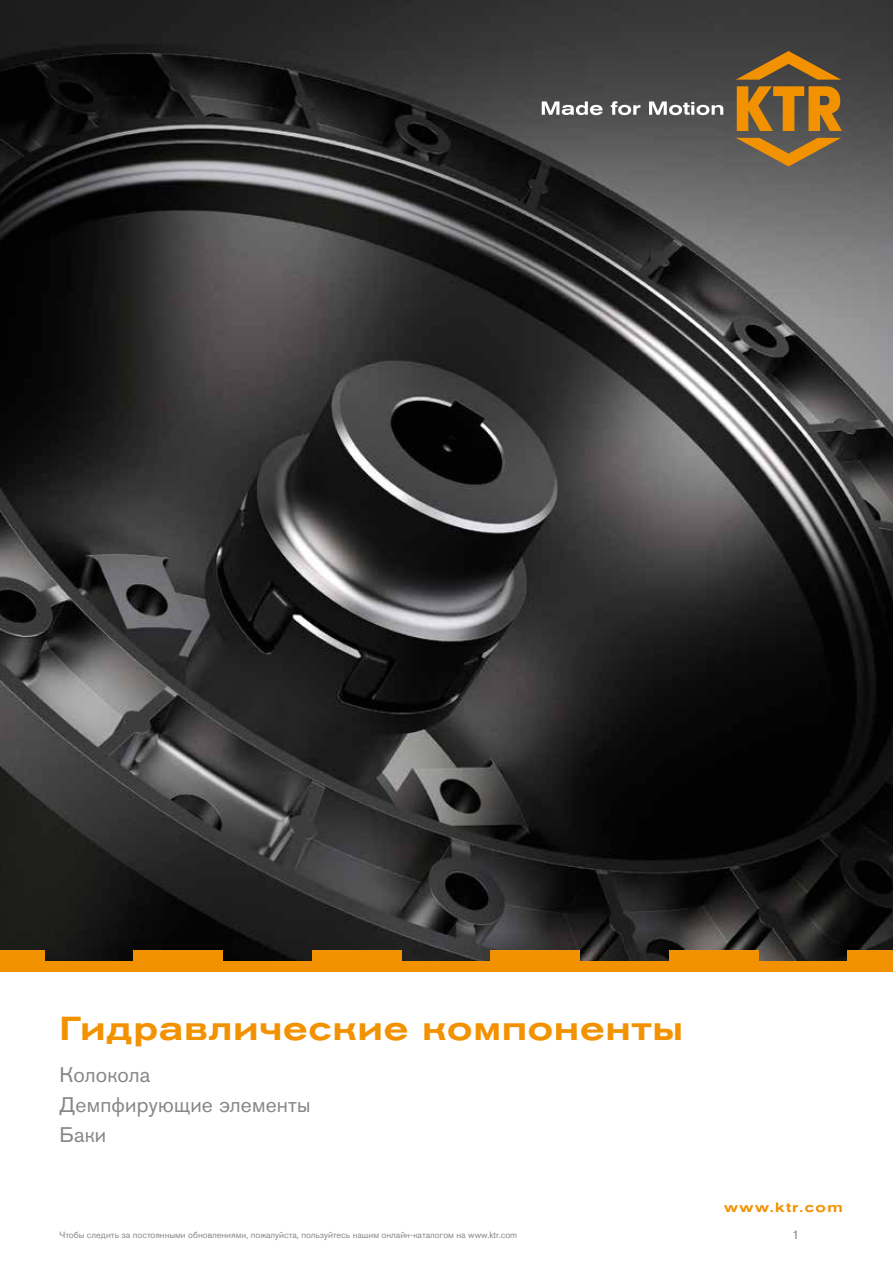
<style>
.page{position:relative;width:893px;height:1263px;background:#fff}
.page>*{position:absolute;margin:0;border:0;box-sizing:border-box;transform-origin:0 0}
.t1{font:500 expanded 33px "Akzidenz Grotesk Pro";letter-spacing:.02em;color:#f39200}
.t2{font:21px/30px "Akzidenz Grotesk Pro";letter-spacing:.01em;color:#878787}
.t3{font:500 expanded 13.5px "Akzidenz Grotesk Pro";letter-spacing:.1em;color:#f39200}
.t4{font:12.75px "Akzidenz Grotesk Pro";color:#878787}
.t5{font:9px "Akzidenz Grotesk Pro";color:#878787}
</style>
<div class="page">
<img style="left:0;top:0;width:893px;height:961px">
<svg style="left:542px;top:101px;width:61px;height:14px"></svg>
<svg style="left:611px;top:101px;width:29px;height:14px"></svg>
<svg style="left:649px;top:101px;width:74px;height:14px"></svg>
<svg style="left:736px;top:51px;width:105px;height:29px;background:#7e5d2a"></svg>
<svg style="left:736px;top:138px;width:105px;height:28px;background:#916f3b"></svg>
<svg style="left:737px;top:86px;width:105px;height:45px;background:#b2771d"></svg>
<div style="left:0;top:961px;width:893px;height:11px;background:#f39200"></div>
<div style="left:0;top:950px;width:44px;height:22px;background:#f39200"></div>
<div style="left:133px;top:950px;width:90px;height:22px;background:#f39200"></div>
<div style="left:312px;top:950px;width:89px;height:22px;background:#f39200"></div>
<div style="left:491px;top:950px;width:89px;height:22px;background:#f39200"></div>
<div style="left:669px;top:950px;width:89px;height:22px;background:#f39200"></div>
<div style="left:848px;top:950px;width:45px;height:22px;background:#f39200"></div>
<h1 class="t1" style="left:60px;top:1007px;width:625px">Гидравлические компоненты</h1>
<h2 class="t2" style="left:60px;top:1060px;width:252px">Колокола<br>Демпфирующие элементы<br>Баки</h2>
<h3 class="t3" style="left:724px;top:1198px;width:120px">www.ktr.com</h3>
<p class="t5" style="left:60px;top:1229px;width:459px">Чтобы следить за постоянными обновлениями, пожалуйста, пользуйтесь нашим онлайн-каталогом на www.ktr.com</p>
<h3 class="t4" style="left:792px;top:1226px;width:9px">1</h3>
</div>
